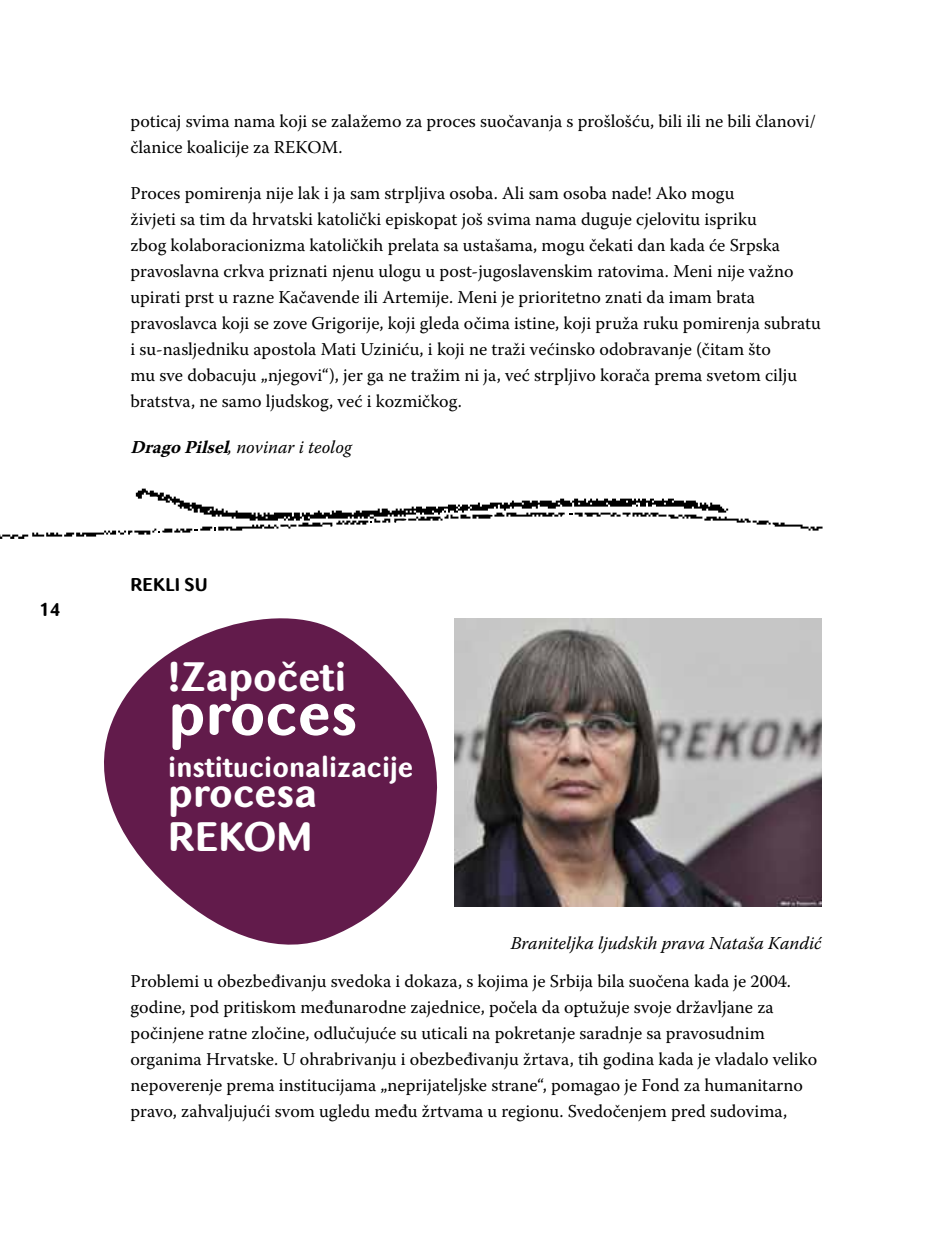
<style>
.page{position:relative;width:936px;height:1248px;background:#fff}
.page>*{position:absolute;margin:0;border:0;box-sizing:border-box;transform-origin:0 0}
.t1{font:700 60px "Batke";color:#fff}
.t2{font:700 40px/44px "Batke";color:#fff}
.t3{font:700 28px "Batke";color:#fff}
.t4{font:18px/26px "Warnock Pro";color:#000}
.t5{font:italic 18px "Warnock Pro";color:#000}
.t6{font:700 18px "Batke";color:#000}
.s1{font-weight:700}
</style>
<div class="page">
<svg style="left:0;top:488px;width:822px;height:51px"></svg>
<svg style="left:104px;top:618px;width:351px;height:327px;fill:#621b4b"></svg>
<img style="left:454px;top:618px;width:367px;height:288px">
<p class="t6" style="left:39px;top:598px;width:23px">14</p>
<p class="t4" style="left:130px;top:107px;width:687px">poticaj svima nama koji se zalažemo za proces suočavanja s prošlošću, bili ili ne bili članovi/ članice koalicije za REKOM.</p>
<p class="t4" style="left:130px;top:179px;width:692px">Proces pomirenja nije lak i ja sam strpljiva osoba. Ali sam osoba nade! Ako mogu<br>živjeti sa tim da hrvatski katolički episkopat još svima nama duguje cjelovitu ispriku<br>zbog kolaboracionizma katoličkih prelata sa ustašama, mogu čekati dan kada će Srpska pravoslavna crkva priznati njenu ulogu u post-jugoslavenskim ratovima. Meni nije važno upirati prst u razne Kačavende ili Artemije. Meni je prioritetno znati da imam brata pravoslavca koji se zove Grigorije, koji gleda očima istine, koji pruža ruku pomirenja subratu i su-nasljedniku apostola Mati Uziniću, i koji ne traži većinsko odobravanje (čitam što<br>mu sve dobacuju „njegovi“), jer ga ne tražim ni ja, već strpljivo korača prema svetom cilju bratstva, ne samo ljudskog, već i kozmičkog.</p>
<p class="t5" style="left:130px;top:436px;width:222px"><span class="s1">DragoPilsel</span>, novinar i teolog</p>
<p class="t6" style="left:130px;top:572px;width:79px">REKLI SU</p>
<h2 class="t2" style="left:168px;top:653px;width:179px">!Započeti</h2>
<h1 class="t1" style="left:168px;top:673px;width:191px">proces</h1>
<h3 class="t3" style="left:168px;top:748px;width:246px">institucionalizacije</h3>
<h2 class="t2" style="left:168px;top:769px;width:150px">procesa<br>REKOM</h2>
<p class="t5" style="left:511px;top:932px;width:312px">Braniteljka ljudskih prava Nataša Kandić</p>
<p class="t4" style="left:130px;top:967px;width:688px">Problemi u obezbeđivanju svedoka i dokaza, s kojima je Srbija bila suočena kada je 2004. godine, pod pritiskom međunarodne zajednice, počela da optužuje svoje državljane za počinjene ratne zločine, odlučujuće su uticali na pokretanje saradnje sa pravosudnim organima Hrvatske. U ohrabrivanju i obezbeđivanju žrtava, tih godina kada je vladalo veliko nepoverenje prema institucijama „neprijateljske strane“, pomagao je Fond za humanitarno pravo, zahvaljujući svom ugledu među žrtvama u regionu. Svedočenjem pred sudovima,</p>
</div>
